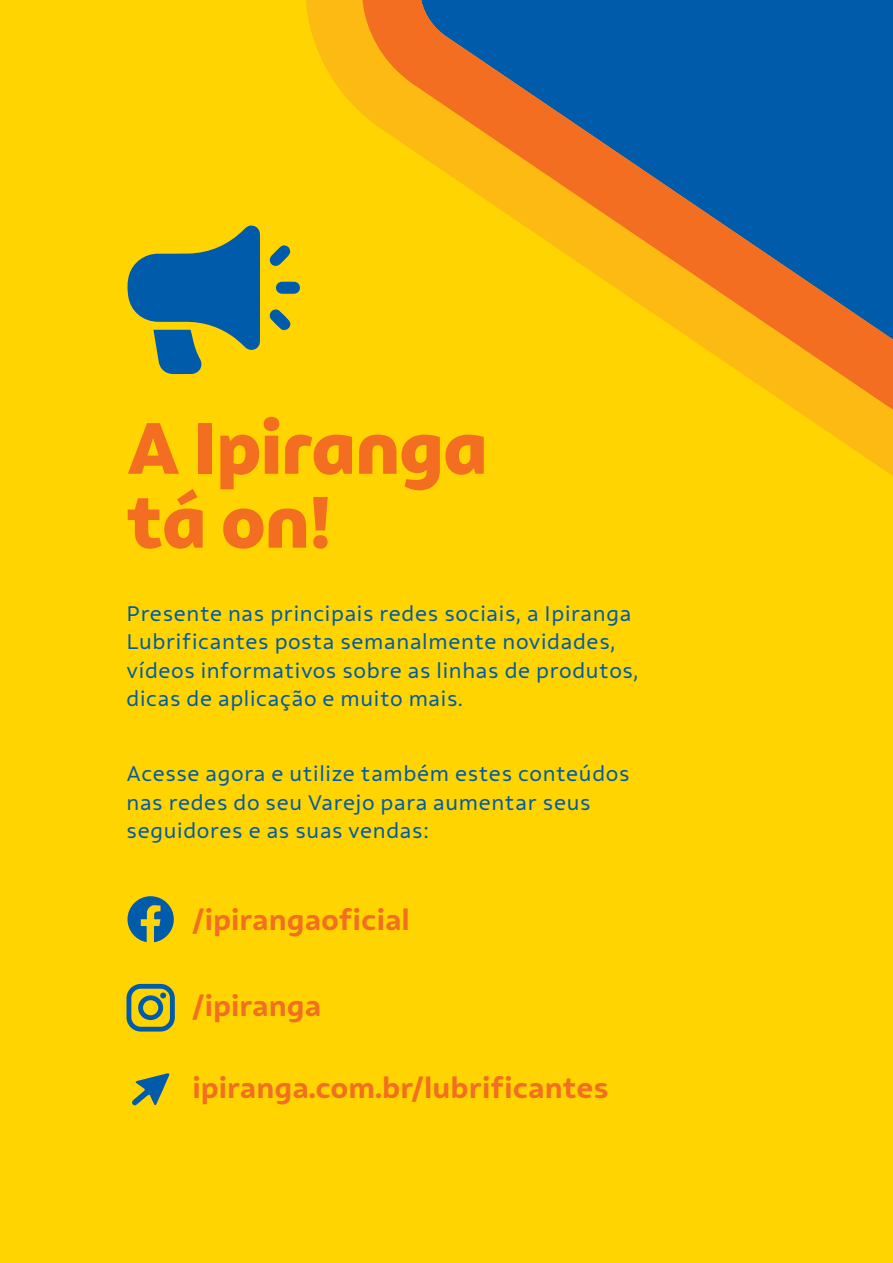
<style>
.page{position:relative;width:893px;height:1263px;background:#ffd400}
.page>*{position:absolute;margin:0;border:0;box-sizing:border-box;transform-origin:0 0}
.t1{font:800 76.2px/73.9px "Ipiranga Titulos";letter-spacing:-.005em;color:#f36e21}
.t2{font:700 30.6px "Ipiranga Textos";color:#f36e21}
.t3{font:22.5px/28.5px "Ipiranga Textos";letter-spacing:.03em;color:#005baa}
</style>
<div class="page">
<svg style="left:306px;top:0;width:55px;height:112px;fill:#fdba12"></svg>
<svg style="left:361px;top:0;width:532px;height:476px"></svg>
<svg style="left:126px;top:984px;width:49px;height:47px"></svg>
<svg style="left:127px;top:896px;width:47px;height:46px"></svg>
<svg style="left:132px;top:1073px;width:37px;height:32px"></svg>
<svg style="left:127px;top:225px;width:133px;height:149px"></svg>
<svg style="left:276px;top:282px;width:24px;height:12px"></svg>
<svg style="left:269px;top:309px;width:21px;height:21px"></svg>
<svg style="left:269px;top:245px;width:21px;height:21px"></svg>
<h1 class="t1" style="left:126px;top:410px;width:363px">A Ipiranga tá on!</h1>
<p class="t3" style="left:126px;top:599px;width:513px">Presente nas principais redes sociais, a Ipiranga Lubrificantes posta semanalmente novidades, vídeos informativos sobre as linhas de produtos, dicas de aplicação e muito mais.</p>
<p class="t3" style="left:126px;top:759px;width:504px">Acesse agora e utilize também estes conteúdos nas redes do seu Varejo para aumentar seus seguidores e as suas vendas:</p>
<h2 class="t2" style="left:192px;top:901px;width:220px">/ipirangaoficial</h2>
<h2 class="t2" style="left:192px;top:988px;width:131px">/ipiranga</h2>
<h2 class="t2" style="left:192px;top:1069px;width:418px">ipiranga.com.br/lubrificantes</h2>
</div>
